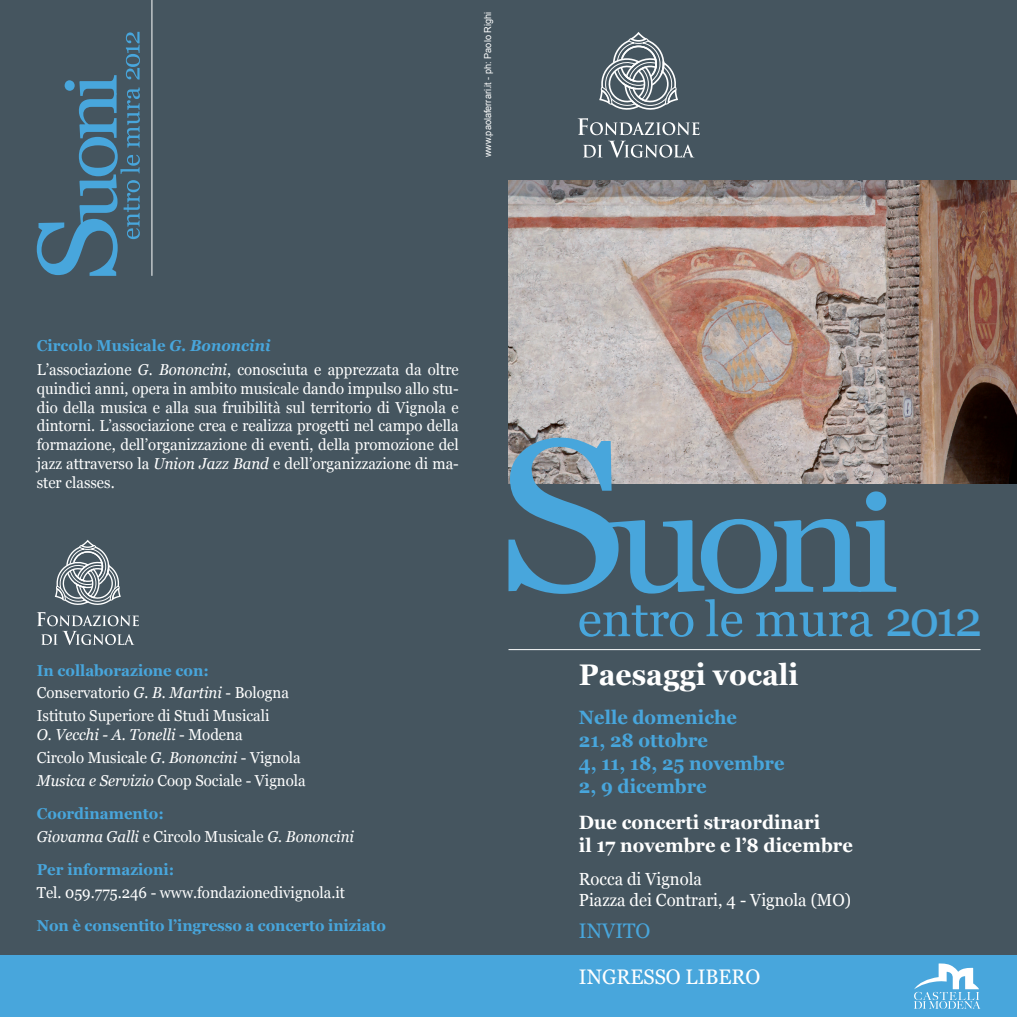
<style>
.page{position:relative;width:1017px;height:1017px;background:#fff}
.page>*{position:absolute;margin:0;border:0;box-sizing:border-box;transform-origin:0 0}
.t1{font:49px "Georgia";color:#48a6dc}
.t2{font:700 29.75px "Georgia";color:#fff;scale:.95 1}
.t3{font:21px "Georgia";color:#fff;scale:.95 1}
.t4{font:21px "Georgia";color:#48a6dc;scale:.95 1}
.t5{font:700 19.25px/23.1px "Georgia";color:#48a6dc;scale:.95 1}
.t6{font:700 19.25px/23.1px "Georgia";color:#fff;scale:.95 1}
.t7{font:17.5px/21px "Georgia";color:#fff;scale:.95 1}
.t8{font:15.75px/18.9px "Georgia";color:#fff;scale:.95 1}
.t9{font:700 15.75px "Georgia";letter-spacing:-.01em;color:#48a6dc;scale:.95 1}
.t10{font:italic 15.75px/22.8px "Georgia";color:#fff;scale:.95 1}
.t11{font:9.62px "Arial";color:#fff;scale:.95 1}
.s1{font-weight:700;color:#48a6dc}
.s2{font-weight:700;font-style:italic;color:#48a6dc}
.s3{font-style:italic}
.s4{font-weight:700;font-style:normal;color:#48a6dc}
.s5{font-style:normal}
</style>
<div class="page">
<div style="left:0;top:0;width:1016px;height:1016px;background:#45555f"></div>
<img style="left:508px;top:180px;width:508px;height:303px">
<svg style="left:508px;top:437px;width:387px;height:156px"></svg>
<svg style="left:577px;top:118px;width:122px;height:17px"></svg>
<svg style="left:608px;top:141px;width:86px;height:17px"></svg>
<svg style="left:583px;top:145px;width:19px;height:12px"></svg>
<svg style="left:599px;top:32px;width:79px;height:78px"></svg>
<hr style="left:508px;top:649px;width:472px;height:1px;background:#fff">
<div style="left:0;top:954px;width:1016px;height:62px;background:#48a6dc"></div>
<svg style="left:37px;top:612px;width:102px;height:33px"></svg>
<svg style="left:54px;top:540px;width:67px;height:65px"></svg>
<hr style="left:151px;top:0;width:1px;height:276px;background:#fff">
<svg style="left:914px;top:963px;width:66px;height:45px"></svg>
<svg style="left:37px;top:32px;width:103px;height:244px"></svg>
<p class="t11" style="left:482px;top:157px;width:154px;rotate:-90deg">www.paolaferrari.it - ph: Paolo Righi</p>
<p class="t8" style="left:37px;top:333px;width:445px;line-height:24.2px"><span class="s1">Circolo Musicale</span> <span class="s2">G. Bononcini<br></span>L’associazione <span class="s3">G. Bononcini</span>, conosciuta e apprezzata da oltre</p>
<p class="t8" style="left:37px;top:378px;width:445px;text-align:justify">quindici anni, opera in ambito musicale dando impulso allo stu&shy;dio della musica e alla sua fruibilità sul territorio di Vignola e dintorni. L’associazione crea e realizza progetti nel campo della formazione, dell’organizzazione di eventi, della promozione del jazz attraverso la <span class="s3">Union Jazz Band</span> e dell’organizzazione di ma&shy;ster classes.</p>
<p class="t8" style="left:37px;top:658px;width:267px;line-height:22.8px"><span class="s1">In collaborazione con:<br></span>Conservatorio <span class="s3">G. B. Martini</span> - Bologna<br>Istituto Superiore di Studi Musicali</p>
<p class="t8" style="left:37px;top:723px;width:284px;line-height:22.8px"><span class="s3">O. Vecchi - A. Tonelli</span> - Modena<br>Circolo Musicale <span class="s3">G. Bononcini</span> - Vignola<br><span class="s3">Musica e Servizio</span> Coop Sociale - Vignola</p>
<p class="t10" style="left:37px;top:801px;width:335px"><span class="s4">Coordinamento:<br></span>Giovanna Galli <span class="s5">e Circolo Musicale</span> G. Bononcini</p>
<p class="t9" style="left:37px;top:860px;width:146px">Per informazioni:</p>
<p class="t8" style="left:37px;top:882px;width:326px">Tel. 059.775.246 - www.fondazionedivignola.it</p>
<p class="t9" style="left:37px;top:916px;width:369px">Non è consentito l’ingresso a concerto iniziato</p>
<h1 class="t1" style="left:577px;top:591px;width:406px">entro le mura 2012</h1>
<h2 class="t2" style="left:578px;top:657px;width:233px">Paesaggi vocali</h2>
<p class="t5" style="left:578px;top:705px;width:218px">Nelle domeniche<br>21, 28 ottobre<br>4, 11, 18, 25 novembre<br>2, 9 dicembre</p>
<p class="t6" style="left:578px;top:810px;width:290px">Due concerti straordinari<br>il 17 novembre e l’8 dicembre</p>
<p class="t7" style="left:578px;top:868px;width:288px">Rocca di Vignola<br>Piazza dei Contrari, 4 - Vignola (MO)</p>
<h3 class="t4" style="left:578px;top:918px;width:77px">INVITO</h3>
<h3 class="t3" style="left:578px;top:964px;width:192px">INGRESSO LIBERO</h3>
</div>
